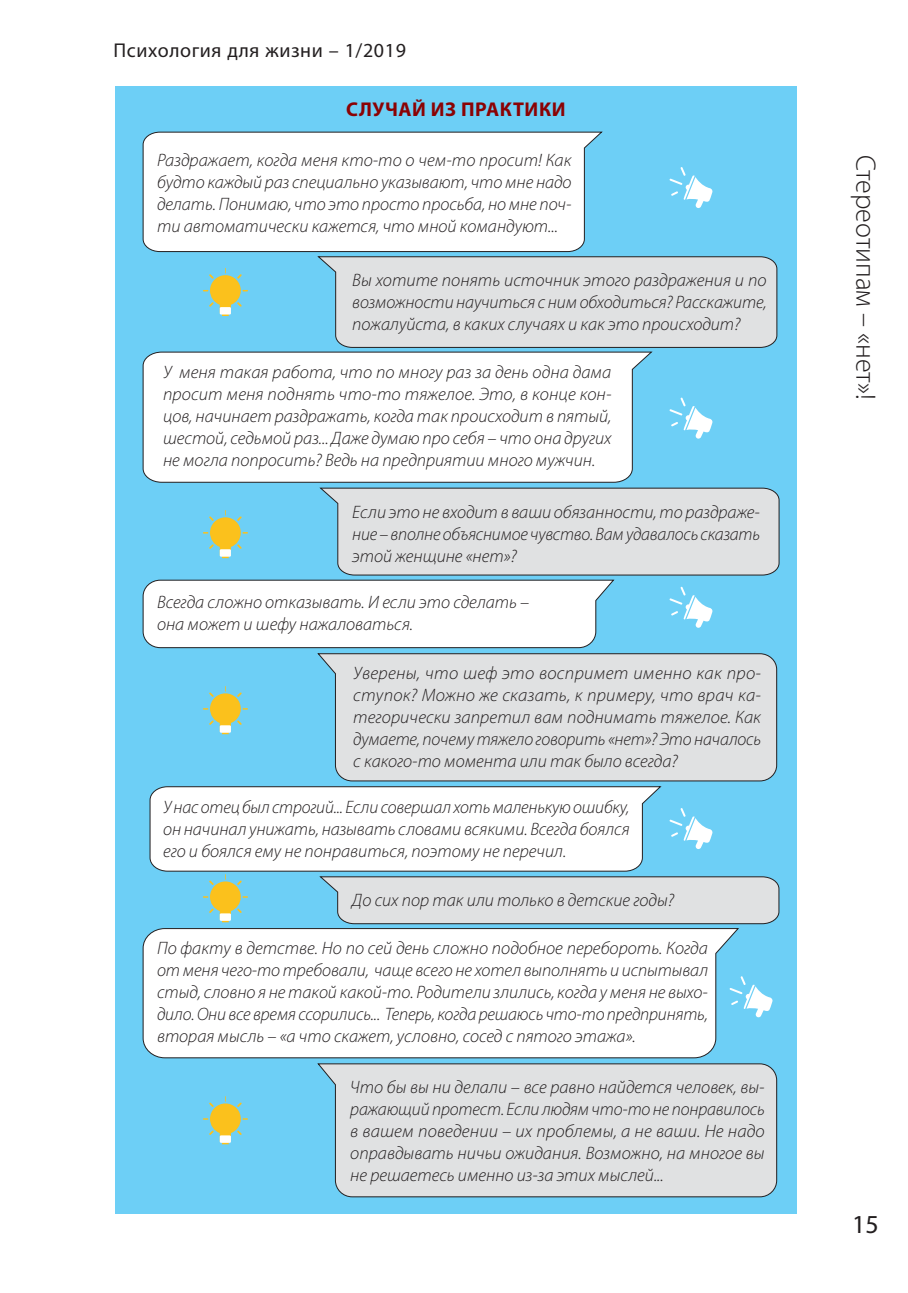
<style>
.page{position:relative;width:908px;height:1293px;background:#fff}
.page>*{position:absolute;margin:0;border:0;box-sizing:border-box;transform-origin:0 0}
.t1{font:300 28px "Myriad Pro";color:#231f20}
.t2{font:26px "Myriad Pro";color:#231f20}
.t3{font:20px "Myriad Pro";letter-spacing:.03em;color:#231f20}
.t4{font:700 20px "Myriad Pro";letter-spacing:.03em;color:#8b0204}
.t5{font:italic 300 18px/22px "Myriad Pro";color:#231f20;text-align:justify}
</style>
<div class="page">
<div style="left:115px;top:86px;width:681px;height:1127px;background:#6dcff6"></div>
<div style="left:142px;top:131px;width:460px;height:121px;background:#fff"></div>
<svg style="left:669px;top:167px;width:43px;height:41px"></svg>
<svg style="left:142px;top:351px;width:510px;height:132px;background:#f4f8fa"></svg>
<svg style="left:669px;top:397px;width:43px;height:42px"></svg>
<div style="left:142px;top:928px;width:597px;height:130px;background:#fff"></div>
<svg style="left:729px;top:976px;width:43px;height:41px"></svg>
<svg style="left:317px;top:256px;width:460px;height:92px;background:#d6dbde"></svg>
<svg style="left:203px;top:268px;width:45px;height:48px"></svg>
<div style="left:220px;top:307px;width:11px;height:7px;background:#fff"></div>
<svg style="left:142px;top:487px;width:637px;height:161px"></svg>
<div style="left:220px;top:549px;width:11px;height:8px;background:#fff"></div>
<svg style="left:317px;top:653px;width:460px;height:129px;background:#d7dcdf"></svg>
<svg style="left:203px;top:686px;width:45px;height:48px"></svg>
<div style="left:220px;top:725px;width:11px;height:8px;background:#fff"></div>
<svg style="left:149px;top:786px;width:630px;height:138px"></svg>
<div style="left:220px;top:913px;width:11px;height:8px;background:#fff"></div>
<svg style="left:203px;top:1096px;width:45px;height:48px"></svg>
<div style="left:220px;top:1135px;width:11px;height:7px;background:#fff"></div>
<div style="left:317px;top:1063px;width:460px;height:134px;background:#e0e1e2"></div>
<p class="t3" style="left:113px;top:38px;width:294px">Психология для жизни – 1/2019</p>
<p class="t4" style="left:346px;top:97px;width:221px">СЛУЧАЙ ИЗ ПРАКТИКИ</p>
<p class="t5" style="left:157px;top:148px;width:416px">Раздражает, когда меня кто-то о чем-то просит! Как будто каждый раз специально указывают, что мне надо делать. Понимаю, что это просто просьба, но мне поч&shy;ти автоматически кажется, что мной командуют...</p>
<p class="t5" style="left:352px;top:269px;width:416px">Вы хотите понять источник этого раздражения и по возможности научиться с ним обходиться? Расскажите, пожалуйста, в каких случаях и как это происходит?</p>
<p class="t5" style="left:163px;top:360px;width:450px">У меня такая работа, что по многу раз за день одна дама просит меня поднять что-то тяжелое. Это, в конце кон&shy;цов, начинает раздражать, когда так происходит в пятый, шестой, седьмой раз... Даже думаю про себя – что она других не могла попросить? Ведь на предприятии много мужчин.</p>
<p class="t5" style="left:352px;top:500px;width:409px">Если это не входит в ваши обязанности, то раздраже&shy;ние – вполне объяснимое чувство. Вам удавалось сказать этой женщине «нет»?</p>
<p class="t5" style="left:157px;top:591px;width:373px">Всегда сложно отказывать. И если это сделать – она может и шефу нажаловаться.</p>
<p class="t5" style="left:353px;top:662px;width:409px">Уверены, что шеф это воспримет именно как про&shy;ступок? Можно же сказать, к примеру, что врач ка&shy;тегорически запретил вам поднимать тяжелое. Как думаете, почему тяжело говорить «нет»? Это началось с какого-то момента или так было всегда?</p>
<p class="t5" style="left:163px;top:795px;width:468px">У нас отец был строгий... Если совершал хоть маленькую ошибку, он начинал унижать, называть словами всякими. Всегда боялся его и боялся ему не понравиться, поэтому не перечил.</p>
<p class="t5" style="left:352px;top:889px;width:323px">До сих пор так или только в детские годы?</p>
<p class="t5" style="left:157px;top:937px;width:552px">По факту в детстве. Но по сей день сложно подобное перебороть. Когда от меня чего-то требовали, чаще всего не хотел выполнять и испытывал стыд, словно я не такой какой-то. Родители злились, когда у меня не выхо&shy;дило. Они все время ссорились... Теперь, когда решаюсь что-то предпринять, вторая мысль – «а что скажет, условно, сосед с пятого этажа».</p>
<p class="t5" style="left:350px;top:1075px;width:416px">Что бы вы ни делали – все равно найдется человек, вы&shy;ражающий протест. Если людям что-то не понравилось в вашем поведении – их проблемы, а не ваши. Не надо оправдывать ничьи ожидания. Возможно, на многое вы не решаетесь именно из-за этих мыслей...</p>
<h1 class="t1" style="left:882px;top:155px;width:246px;rotate:90deg">Стереотипам – «нет»!</h1>
<h2 class="t2" style="left:851px;top:1209px;width:28px">15</h2>
</div>
